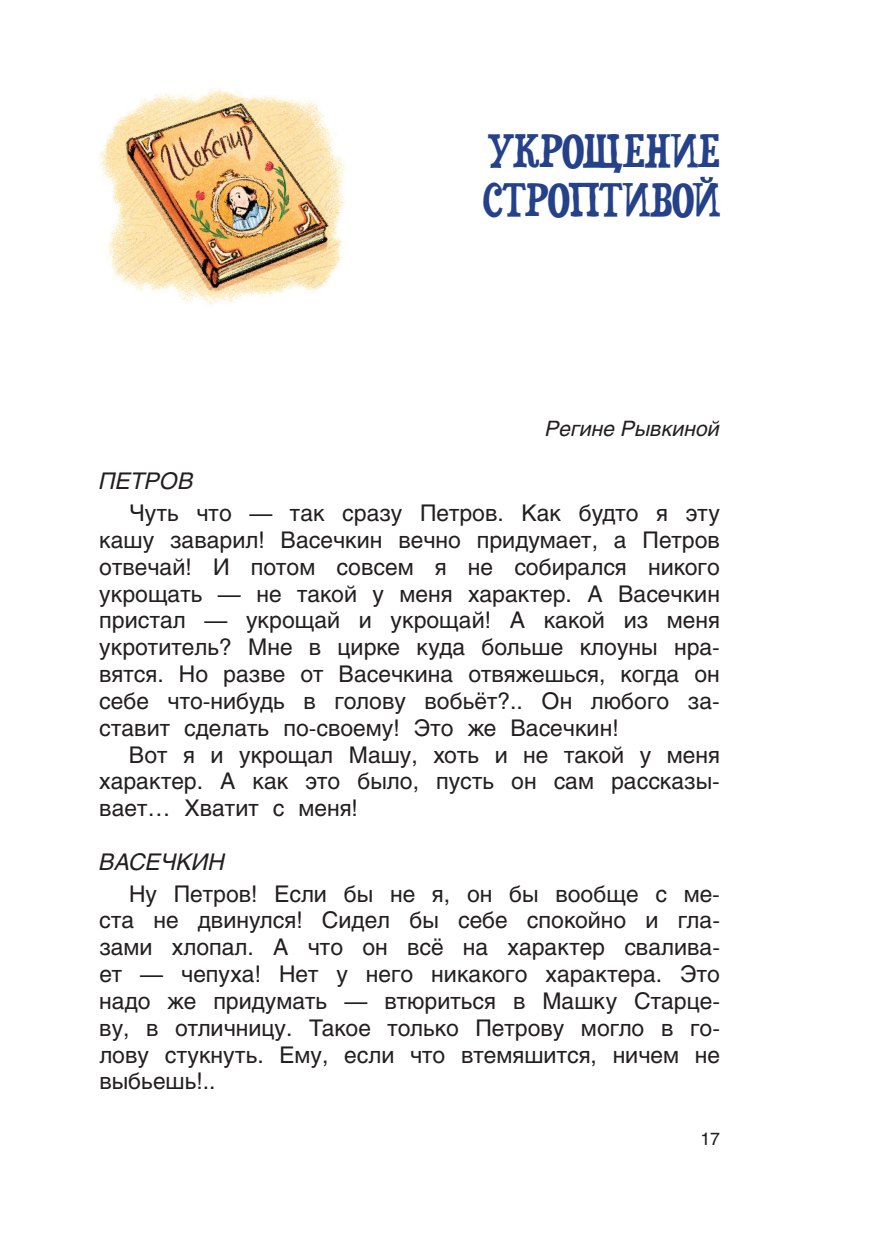
<style>
.page{position:relative;width:869px;height:1241px;background:#fff}
.page>*{position:absolute;margin:0;border:0;box-sizing:border-box;transform-origin:0 0}
.t1{font:42px/49px "Duality";letter-spacing:-.005em;color:#24418a}
.t2{font:22.75px/26.8px "Helios";color:#231f20;text-align:justify}
.t3{font:italic 22.75px "Helios";color:#231f20}
.t4{font:italic 21px "Helios";color:#231f20}
.t5{font:17.5px "Helios";color:#231f20}
</style>
<div class="page">
<img style="left:99px;top:88px;width:247px;height:217px">
<h1 class="t1" style="left:482px;top:125px;width:239px">УКРОЩЕНИЕ<br>СТРОПТИВОЙ</h1>
<p class="t4" style="left:545px;top:415px;width:176px">Регине Рывкиной</p>
<p class="t3" style="left:99px;top:467px;width:96px">ПЕТРОВ</p>
<p class="t2" style="left:99px;top:499px;width:622px;text-indent:30px">Чуть что — так сразу Петров. Как будто я эту кашу заварил! Васечкин вечно придумает, а Петров отвечай! И потом совсем я не собирался никого укрощать — не такой у меня характер. А Васечкин пристал — укрощай и укрощай! А какой из меня укротитель? Мне в цирке куда больше клоуны нра&shy;вятся. Но разве от Васечкина отвяжешься, когда он себе что-нибудь в голову вобьёт?.. Он любого за&shy;ставит сделать по-своему! Это же Васечкин!</p>
<p class="t2" style="left:99px;top:740px;width:622px;text-indent:30px">Вот я и укрощал Машу, хоть и не такой у меня характер. А как это было, пусть он сам рассказы&shy;вает… Хватит с меня!</p>
<p class="t3" style="left:99px;top:848px;width:127px">ВАСЕЧКИН</p>
<p class="t2" style="left:99px;top:879px;width:622px;text-indent:30px">Ну Петров! Если бы не я, он бы вообще с ме&shy;ста не двинулся! Сидел бы себе спокойно и гла&shy;зами хлопал. А что он всё на характер свалива&shy;ет — чепуха! Нет у него никакого характера. Это надо же придумать — втюриться в Машку Старце&shy;ву, в отличницу. Такое только Петрову могло в го&shy;лову стукнуть. Ему, если что втемяшится, ничем не выбьешь!..</p>
<p class="t5" style="left:700px;top:1128px;width:21px">17</p>
</div>
